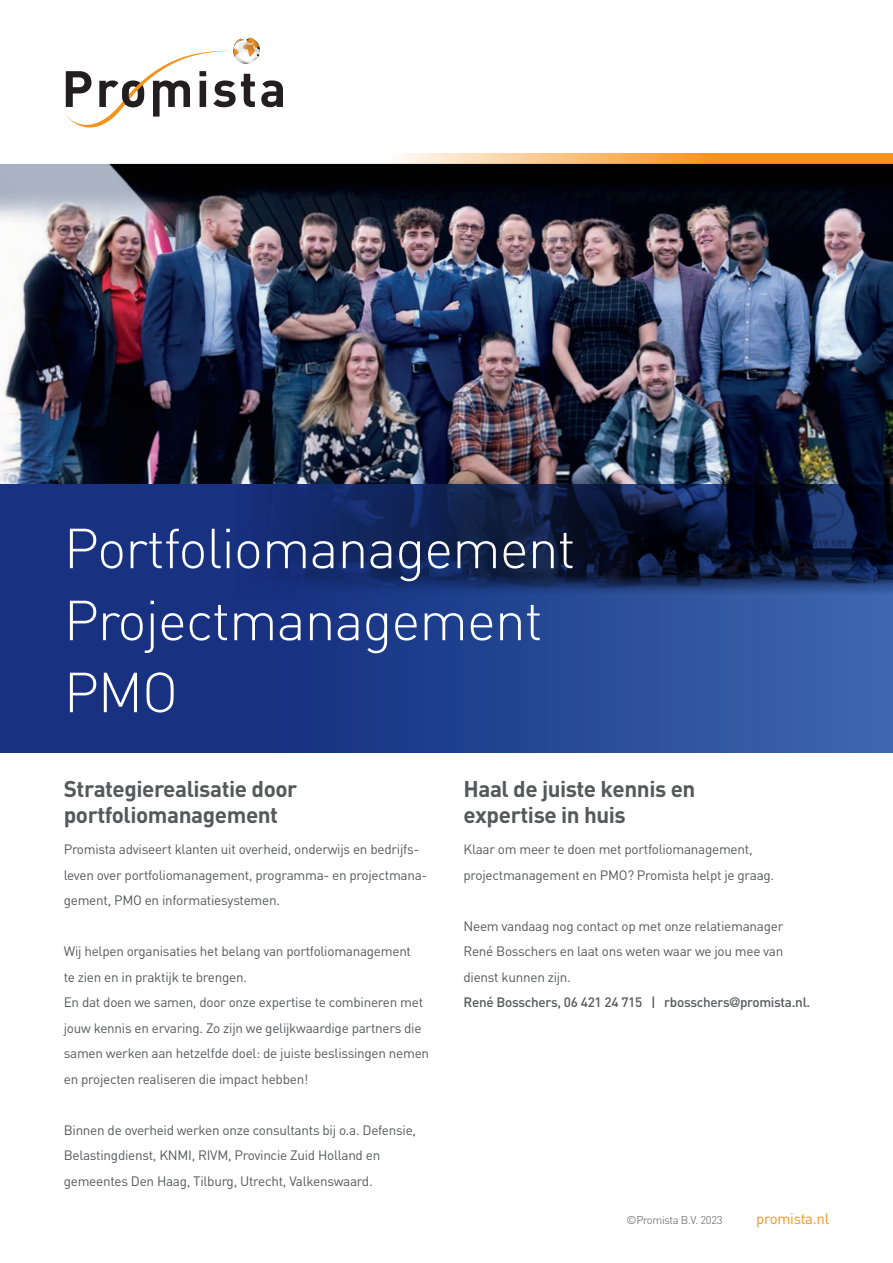
<style>
.page{position:relative;width:893px;height:1263px;background:#fff}
.page>*{position:absolute;margin:0;border:0;box-sizing:border-box;transform-origin:0 0}
.t1{font:300 55.5px "DIN";letter-spacing:-.02em;color:#fff}
.t2{font:700 22.5px/25.5px "DIN";letter-spacing:-.02em;color:#57585a}
.t3{font:15px "DIN";letter-spacing:-.02em;color:#f7931d}
.t4{font:13.5px/25.5px "DIN";letter-spacing:-.02em;color:#57585a}
.t5{font:500 13.5px "DIN";letter-spacing:-.02em;color:#57585a}
.t6{font:300 11.25px "DIN";letter-spacing:-.03em;color:#57585a}
.s1{font-family:"DIN Alternate";font-weight:700}
</style>
<div class="page">
<svg style="left:393px;top:153px;width:500px;height:11px;background:#f7b261"></svg>
<img style="left:0;top:164px;width:893px;height:321px">
<svg style="left:261px;top:80px;width:22px;height:27px"></svg>
<svg style="left:64px;top:51px;width:191px;height:77px"></svg>
<svg style="left:233px;top:37px;width:27px;height:27px"></svg>
<svg style="left:234px;top:37px;width:16px;height:8px"></svg>
<svg style="left:0;top:485px;width:893px;height:267px;background:#1c377a"></svg>
<p class="t1" style="left:64px;top:514px;width:513px">Portfoliomanagement</p>
<p class="t1" style="left:64px;top:586px;width:480px">Projectmanagement</p>
<p class="t1" style="left:64px;top:658px;width:116px">PMO</p>
<p class="t2" style="left:64px;top:775px;width:235px">Strategierealisatie door portfoliomanagement</p>
<p class="t4" style="left:64px;top:836px;width:365px">Promista adviseert klanten uit overheid, onderwijs en bedrijfs&shy;leven over portfoliomanagement, programma- en projectmana&shy;gement, PMO en informatiesystemen.</p>
<p class="t4" style="left:64px;top:938px;width:349px">Wij helpen organisaties het belang van portfoliomanagement</p>
<p class="t4" style="left:64px;top:964px;width:185px">te zien en in praktijk te brengen.</p>
<p class="t4" style="left:64px;top:989px;width:367px">En dat doen we samen, door onze expertise te combineren met jouw kennis en ervaring. Zo zijn we gelijkwaardige partners die samen werken aan hetzelfde doel: de juiste beslissingen nemen en projecten realiseren die impact hebben!</p>
<p class="t4" style="left:64px;top:1117px;width:354px">Binnen de overheid werken onze consultants bij o.a. Defensie,<br>Belastingdienst, KNMI, RIVM, Provincie Zuid Holland en gemeentes Den Haag, Tilburg, Utrecht, Valkenswaard.</p>
<p class="t2" style="left:463px;top:775px;width:233px">Haal de juiste kennis en</p>
<p class="t2" style="left:463px;top:801px;width:164px">expertise in huis</p>
<p class="t4" style="left:463px;top:836px;width:312px">Klaar om meer te doen met portfoliomanagement, projectmanagement en PMO? Promista helpt je graag.</p>
<p class="t4" style="left:463px;top:913px;width:321px">Neem vandaag nog contact op met onze relatiemanager</p>
<p class="t4" style="left:463px;top:938px;width:321px">René Bosschers en laat ons weten waar we jou mee van</p>
<p class="t4" style="left:463px;top:964px;width:109px">dienst kunnen zijn.</p>
<p class="t5" style="left:463px;top:994px;width:348px">René Bosschers, 06 421 24 715 | rbosschers<span class="s1">@</span>promista.nl.</p>
<p class="t6" style="left:627px;top:1213px;width:97px">©Promista B.V. 2023</p>
<p class="t3" style="left:756px;top:1209px;width:74px">promista.nl</p>
</div>
